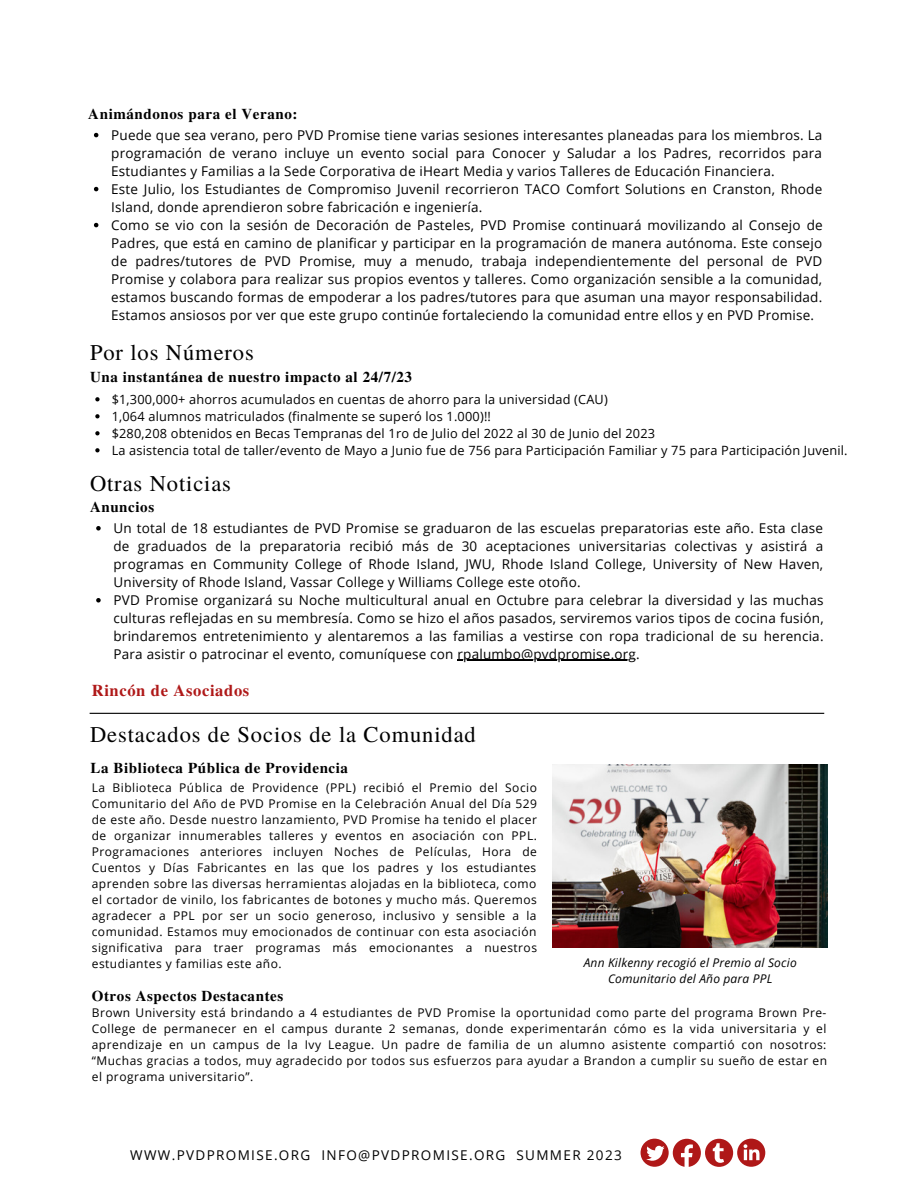
<style>
.page{position:relative;width:918px;height:1188px;background:#fff}
.page>*{position:absolute;margin:0;border:0;box-sizing:border-box;transform-origin:0 0}
.t1{font:22.5px "Te X Gyre Termes";letter-spacing:.04em;color:#000}
.t2{font:700 16.5px "Te X Gyre Termes";letter-spacing:.04em;color:#af1818}
.t3{font:700 15px "Te X Gyre Termes";letter-spacing:.04em;color:#000}
.t4{font:13.5px/18px "Open Sans";letter-spacing:.015em;color:#000;text-align:justify}
.t5{font:13.5px "Open Sans";letter-spacing:.1em;color:#000}
.t6{font:12.75px "Open Sans";letter-spacing:.015em;color:#000}
.t7{font:12px/16px "Open Sans";letter-spacing:.04em;color:#000;text-align:justify}
.t8{font:italic 12px/16px "Open Sans";letter-spacing:.015em;color:#000;text-align:center}
</style>
<div class="page">
<svg style="left:641px;top:1139px;width:124px;height:28px"></svg>
<hr style="left:90px;top:713px;width:734px;height:1px;background:#000">
<img style="left:553px;top:765px;width:274px;height:183px">
<svg style="left:95px;top:397px;width:5px;height:4px"></svg>
<svg style="left:95px;top:414px;width:5px;height:4px"></svg>
<svg style="left:95px;top:431px;width:5px;height:4px"></svg>
<svg style="left:95px;top:448px;width:5px;height:4px"></svg>
<svg style="left:94px;top:133px;width:4px;height:4px"></svg>
<svg style="left:94px;top:187px;width:4px;height:4px"></svg>
<svg style="left:94px;top:223px;width:4px;height:4px"></svg>
<svg style="left:96px;top:526px;width:5px;height:5px"></svg>
<svg style="left:96px;top:598px;width:5px;height:5px"></svg>
<hr style="left:457px;top:660px;width:179px;height:1px;background:#000">
<p class="t3" style="left:88px;top:102px;width:211px">Animándonos para el Verano:</p>
<p class="t4" style="left:111px;top:125px;width:713px">Puede que sea verano, pero PVD Promise tiene varias sesiones interesantes planeadas para los miembros. La programación de verano incluye un evento social para Conocer y Saludar a los Padres, recorridos para Estudiantes y Familias a la Sede Corporativa de iHeart Media y varios Talleres de Educación Financiera.</p>
<p class="t4" style="left:111px;top:179px;width:713px">Este Julio, los Estudiantes de Compromiso Juvenil recorrieron TACO Comfort Solutions en Cranston, Rhode<br>Island, donde aprendieron sobre fabricación e ingeniería.</p>
<p class="t4" style="left:111px;top:215px;width:713px">Como se vio con la sesión de Decoración de Pasteles, PVD Promise continuará movilizando al Consejo de Padres, que está en camino de planificar y participar en la programación de manera autónoma. Este consejo de padres/tutores de PVD Promise, muy a menudo, trabaja independientemente del personal de PVD Promise y colabora para realizar sus propios eventos y talleres. Como organización sensible a la comunidad, estamos buscando formas de empoderar a los padres/tutores para que asuman una mayor responsabilidad.<br>Estamos ansiosos por ver que este grupo continúe fortaleciendo la comunidad entre ellos y en PVD Promise.</p>
<p class="t1" style="left:90px;top:336px;width:165px">Por los Números</p>
<p class="t6" style="left:112px;top:390px;width:498px">$1,300,000+ ahorros acumulados en cuentas de ahorro para la universidad (CAU)</p>
<p class="t6" style="left:112px;top:407px;width:381px">1,064 alumnos matriculados (finalmente se superó los 1.000)!!</p>
<p class="t6" style="left:112px;top:424px;width:545px">$280,208 obtenidos en Becas Tempranas del 1ro de Julio del 2022 al 30 de Junio del 2023</p>
<p class="t6" style="left:112px;top:441px;width:737px">La asistencia total de taller/evento de Mayo a Junio fue de 756 para Participación Familiar y 75 para Participación Juvenil.</p>
<p class="t3" style="left:90px;top:366px;width:324px">Una instantánea de nuestro impacto al 24/7/23</p>
<p class="t1" style="left:90px;top:467px;width:143px">Otras Noticias</p>
<p class="t3" style="left:90px;top:495px;width:66px">Anuncios</p>
<p class="t4" style="left:114px;top:519px;width:711px">Un total de 18 estudiantes de PVD Promise se graduaron de las escuelas preparatorias este año. Esta clase de graduados de la preparatoria recibió más de 30 aceptaciones universitarias colectivas y asistirá a programas en Community College of Rhode Island, JWU, Rhode Island College, University of New Haven, University of Rhode Island, Vassar College y Williams College este otoño.</p>
<p class="t4" style="left:114px;top:591px;width:712px">PVD Promise organizará su Noche multicultural anual en Octubre para celebrar la diversidad y las muchas culturas reflejadas en su membresía. Como se hizo el años pasados, serviremos varios tipos de cocina fusión, brindaremos entretenimiento y alentaremos a las familias a vestirse con ropa tradicional de su herencia.<br>Para asistir o patrocinar el evento, comuníquese con rpalumbo@pvdpromise.org.</p>
<p class="t2" style="left:92px;top:678px;width:159px">Rincón de Asociados</p>
<p class="t1" style="left:90px;top:718px;width:387px">Destacados de Socios de la Comunidad</p>
<p class="t3" style="left:91px;top:757px;width:259px">La Biblioteca Pública de Providencia</p>
<p class="t7" style="left:92px;top:780px;width:447px">La Biblioteca Pública de Providence (PPL) recibió el Premio del Socio Comunitario del Año de PVD Promise en la Celebración Anual del Día 529 de este año. Desde nuestro lanzamiento, PVD Promise ha tenido el placer de organizar innumerables talleres y eventos en asociación con PPL.<br>Programaciones anteriores incluyen Noches de Películas, Hora de Cuentos y Días Fabricantes en las que los padres y los estudiantes aprenden sobre las diversas herramientas alojadas en la biblioteca, como el cortador de vinilo, los fabricantes de botones y mucho más. Queremos agradecer a PPL por ser un socio generoso, inclusivo y sensible a la comunidad. Estamos muy emocionados de continuar con esta asociación significativa para traer programas más emocionantes a nuestros estudiantes y familias este año.</p>
<p class="t8" style="left:584px;top:954px;width:215px">Ann Kilkenny recogió el Premio al Socio<br>Comunitario del Año para PPL</p>
<p class="t3" style="left:92px;top:984px;width:193px">Otros Aspectos Destacantes</p>
<p class="t7" style="left:92px;top:1004px;width:737px">Brown University está brindando a 4 estudiantes de PVD Promise la oportunidad como parte del programa Brown Pre-College de permanecer en el campus durante 2 semanas, donde experimentarán cómo es la vida universitaria y el aprendizaje en un campus de la Ivy League. Un padre de familia de un alumno asistente compartió con nosotros: “Muchas gracias a todos, muy agradecido por todos sus esfuerzos para ayudar a Brandon a cumplir su sueño de estar en el programa universitario”.</p>
<p class="t5" style="left:130px;top:1146px;width:493px">WWW.PVDPROMISE.ORG INFO@PVDPROMISE.ORG SUMMER 2023</p>
</div>
